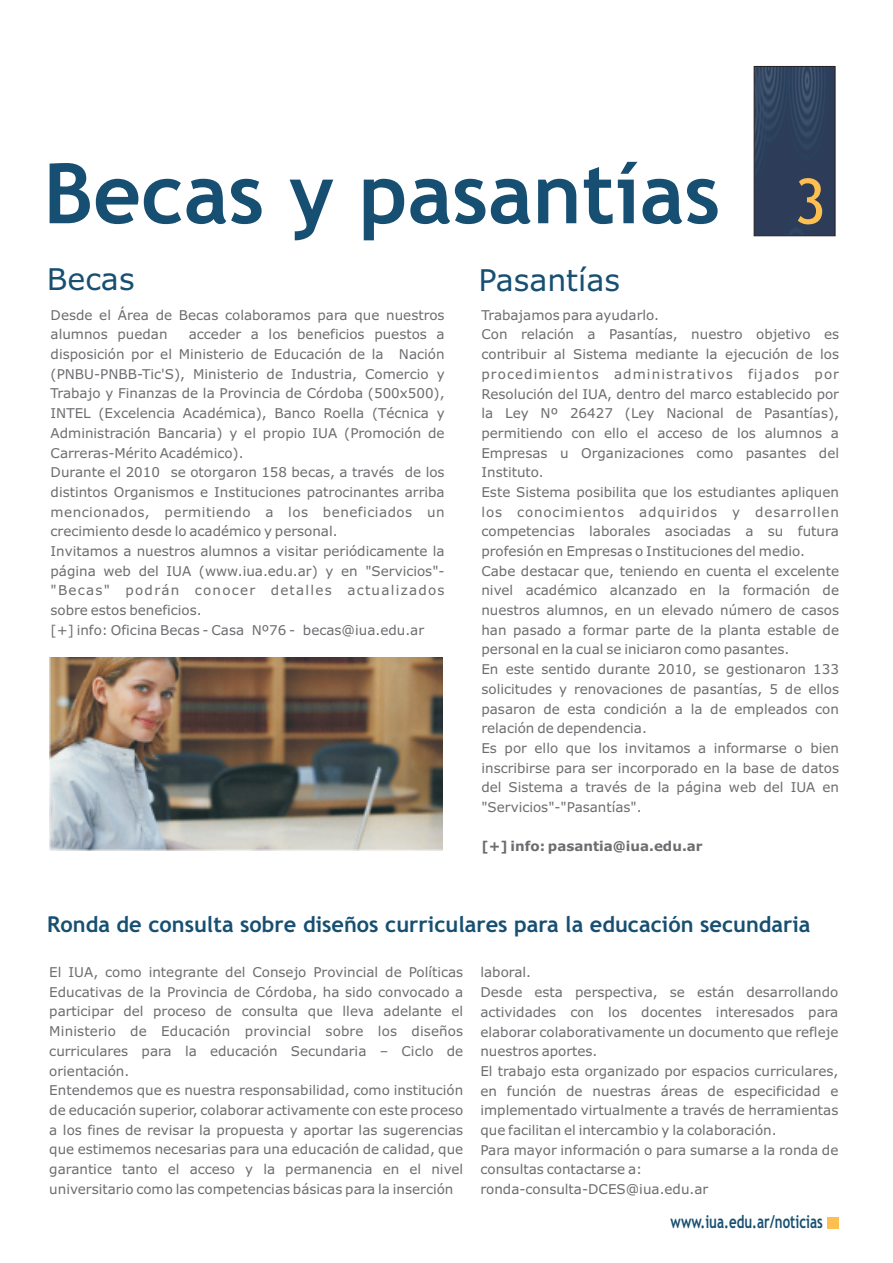
<style>
.page{position:relative;width:893px;height:1263px;background:#fff}
.page>*{position:absolute;margin:0;border:0;box-sizing:border-box;transform-origin:0 0}
.t1{font:700 83.4px "Trebuchet MS";color:#174f72}
.t2{font:62.85px "Trebuchet MS";color:#fdbf4f;scale:.95 1}
.t3{font:30px "Verdana";color:#174f72}
.t4{font:700 21.75px "Trebuchet MS";color:#174f72}
.t5{font:700 17.85px "Trebuchet MS";color:#174f72;scale:.74 1}
.t6{font:13.5px/19.6px "Verdana";color:#6c6d70}
.t7{font:700 13.5px "Verdana";color:#6c6d70}
</style>
<div class="page">
<div style="left:827px;top:1217px;width:12px;height:12px;background:#fdbf4f"></div>
<svg style="left:754px;top:66px;width:81px;height:170px;background:#2e3f5b"></svg>
<img style="left:49px;top:657px;width:393px;height:194px">
<h1 class="t1" style="left:44px;top:162px;width:678px">Becas y pasantías</h1>
<h3 class="t3" style="left:47px;top:267px;width:89px">Becas</h3>
<h3 class="t3" style="left:478px;top:268px;width:143px">Pasantías</h3>
<h2 class="t2" style="left:795px;top:177px;width:35px">3</h2>
<p class="t6" style="left:51px;top:306px;width:396px">Desde el Área de Becas colaboramos para que nuestros alumnos puedan</p>
<p class="t6" style="left:51px;top:326px;width:396px;text-indent:138px">acceder a los beneficios puestos a disposición por el Ministerio de Educación de la Nación (PNBU-PNBB-Tic'S), Ministerio de Industria, Comercio y Trabajo y Finanzas de la Provincia de Córdoba (500x500), INTEL (Excelencia Académica), Banco Roella (Técnica y Administración Bancaria) y el propio IUA (Promoción de Carreras-Mérito Académico).<br>Durante el 2010 se otorgaron 158 becas, a través de los distintos Organismos e Instituciones patrocinantes arriba mencionados, permitiendo a los beneficiados un crecimiento desde lo académico y personal.<br>Invitamos a nuestros alumnos a visitar periódicamente la página web del IUA (www.iua.edu.ar) y en "Servicios"- "Becas" podrán conocer detalles actualizados sobre estos beneficios.<br>[+] info: Oficina Becas - Casa Nº76 - becas@iua.edu.ar</p>
<p class="t6" style="left:481px;top:306px;width:359px">Trabajamos para ayudarlo.<br>Con relación a Pasantías, nuestro objetivo es contribuir al Sistema mediante la ejecución de los procedimientos administrativos fijados por Resolución del IUA, dentro del marco establecido por la Ley Nº 26427 (Ley Nacional de Pasantías), permitiendo con ello el acceso de los alumnos a Empresas u Organizaciones como pasantes del Instituto.<br>Este Sistema posibilita que los estudiantes apliquen los conocimientos adquiridos y desarrollen competencias laborales asociadas a su futura profesión en Empresas o Instituciones del medio.<br>Cabe destacar que, teniendo en cuenta el excelente nivel académico alcanzado en la formación de nuestros alumnos, en un elevado número de casos han pasado a formar parte de la planta estable de personal en la cual se iniciaron como pasantes.<br>En este sentido durante 2010, se gestionaron 133 solicitudes y renovaciones de pasantías, 5 de ellos pasaron de esta condición a la de empleados con relación de dependencia.<br>Es por ello que los invitamos a informarse o bien inscribirse para ser incorporado en la base de datos del Sistema a través de la página web del IUA en "Servicios"-"Pasantías".</p>
<p class="t7" style="left:481px;top:841px;width:223px">[+] info: pasantia@iua.edu.ar</p>
<h3 class="t4" style="left:47px;top:916px;width:765px">Ronda de consulta sobre diseños curriculares para la educación secundaria</h3>
<p class="t6" style="left:49px;top:963px;width:416px">El IUA, como integrante del Consejo Provincial de Políticas Educativas de la Provincia de Córdoba, ha sido convocado a participar del proceso de consulta que lleva adelante el Ministerio de Educación provincial sobre los diseños curriculares para la educación Secundaria – Ciclo de orientación.<br>Entendemos que es nuestra responsabilidad, como institución de educación superior, colaborar activamente con este proceso a los fines de revisar la propuesta y aportar las sugerencias que estimemos necesarias para una educación de calidad, que garantice tanto el acceso y la permanencia en el nivel universitario como las competencias básicas para la inserción</p>
<p class="t6" style="left:480px;top:964px;width:359px">laboral.<br>Desde esta perspectiva, se están desarrollando actividades con los docentes interesados para elaborar colaborativamente un documento que refleje nuestros aportes.<br>El trabajo esta organizado por espacios curriculares, en función de nuestras áreas de especificidad e implementado virtualmente a través de herramientas que facilitan el intercambio y la colaboración.<br>Para mayor información o para sumarse a la ronda de consultas contactarse a: ronda-consulta-DCES@iua.edu.ar</p>
<h3 class="t5" style="left:671px;top:1215px;width:207px">www.iua.edu.ar/noticias</h3>
</div>
